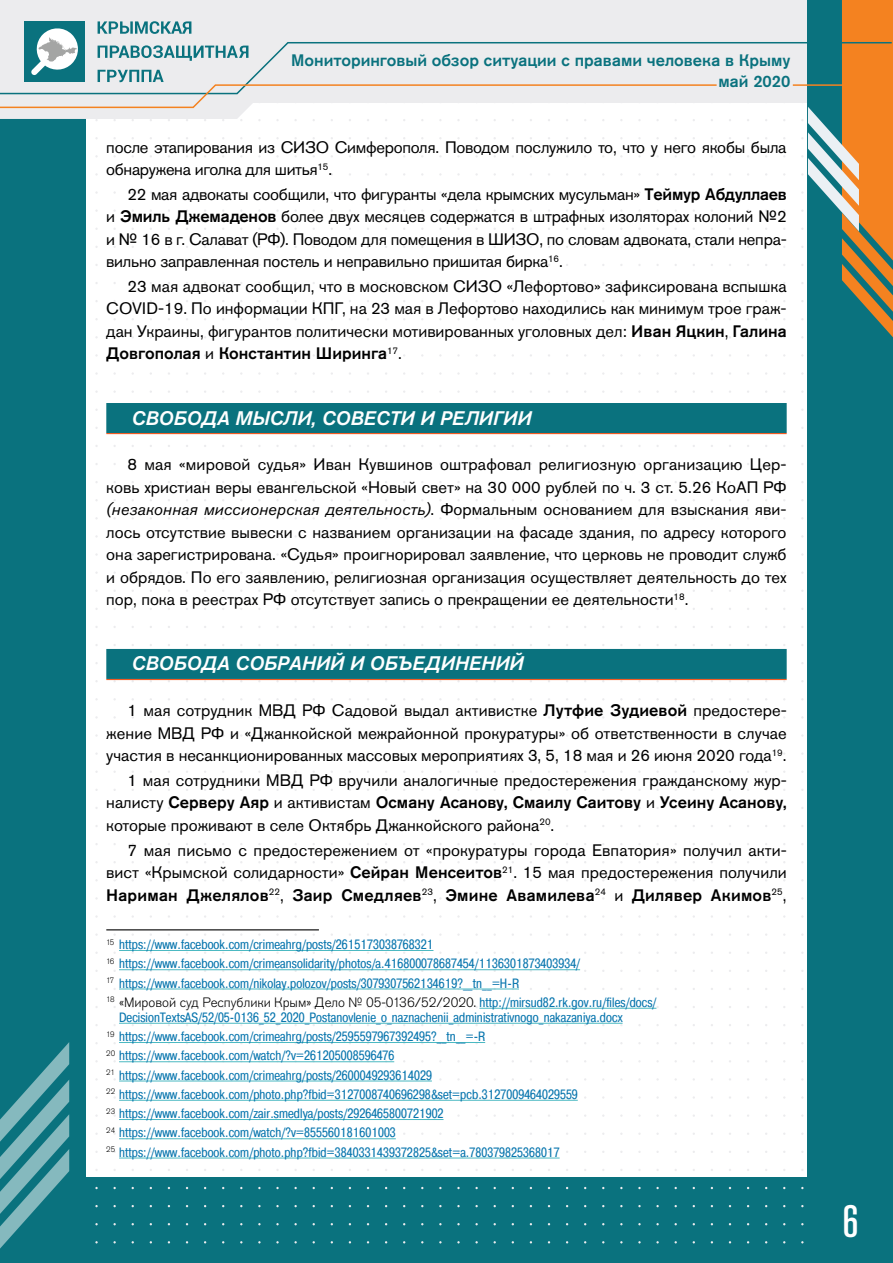
<style>
.page{position:relative;width:893px;height:1263px;background:#fff}
.page>*{position:absolute;margin:0;border:0;box-sizing:border-box;transform-origin:0 0}
.t1{font:500 condensed 45px "Akzidenz Grotesk Pro";color:#fff}
.t2{font:italic 500 19.5px "Akzidenz Grotesk Pro";letter-spacing:.01em;color:#fff}
.t3{font:16.5px/22.5px "Akzidenz Grotesk Pro";color:#000;text-align:justify}
.t4{font:500 16.5px/20.7px "Akzidenz Grotesk Pro";color:#0a727e;text-align:right}
.t5{font:13.5px/19.2px "Pragmatica Cond C";letter-spacing:.01em;color:#0976ae}
.t6{font:300 13.5px "Akzidenz Grotesk Pro";color:#000}
.s1{font-weight:500}
.s2{font-style:italic}
.s3{font-family:"Pragmatica Cond C";font-weight:400;color:#0976ae}
</style>
<div class="page">
<div style="left:0;top:1178px;width:893px;height:85px;background:#0a727e"></div>
<div style="left:0;top:0;width:85px;height:1263px;background:#0a727e"></div>
<svg style="left:0;top:0;width:808px;height:119px;fill:#ececee"></svg>
<div style="left:808px;top:0;width:85px;height:1263px;background:#0a727e"></div>
<svg style="left:842px;top:0;width:51px;height:338px"></svg>
<svg style="left:801px;top:101px;width:58px;height:130px"></svg>
<svg style="left:0;top:1042px;width:69px;height:206px"></svg>
<div style="left:24px;top:21px;width:61px;height:61px;background:#0a727e"></div>
<svg style="left:38px;top:28px;width:39px;height:13px"></svg>
<svg style="left:98px;top:21px;width:20px;height:13px"></svg>
<svg style="left:120px;top:21px;width:13px;height:13px"></svg>
<svg style="left:135px;top:21px;width:24px;height:13px"></svg>
<svg style="left:161px;top:21px;width:10px;height:13px"></svg>
<svg style="left:171px;top:21px;width:20px;height:13px"></svg>
<svg style="left:0;top:41px;width:893px;height:54px;background:#cdd3d0"></svg>
<svg style="left:0;top:83px;width:718px;height:26px"></svg>
<hr style="left:793px;top:84px;width:100px;height:2px;background:#f48220">
<div style="left:106px;top:403px;width:681px;height:30px;background:#0a727e"></div>
<hr style="left:106px;top:433px;width:681px;height:1px;background:#f15a22">
<div style="left:106px;top:649px;width:681px;height:30px;background:#0a727e"></div>
<hr style="left:106px;top:679px;width:681px;height:1px;background:#f15a22">
<hr style="left:106px;top:929px;width:213px;height:1px;background:#000">
<hr style="left:119px;top:950px;width:314px;height:1px;background:#4bb9c2">
<hr style="left:119px;top:969px;width:461px;height:1px;background:#4bb9c2">
<hr style="left:119px;top:989px;width:400px;height:1px;background:#4bb9c2">
<hr style="left:479px;top:1008px;width:177px;height:1px;background:#4bb9c2">
<hr style="left:119px;top:1023px;width:504px;height:1px;background:#4bb9c2">
<hr style="left:119px;top:1042px;width:366px;height:1px;background:#4bb9c2">
<hr style="left:119px;top:1061px;width:275px;height:1px;background:#4bb9c2">
<hr style="left:119px;top:1081px;width:313px;height:1px;background:#4bb9c2">
<hr style="left:119px;top:1100px;width:459px;height:1px;background:#4bb9c2">
<hr style="left:119px;top:1119px;width:325px;height:1px;background:#4bb9c2">
<hr style="left:119px;top:1138px;width:277px;height:1px;background:#4bb9c2">
<hr style="left:119px;top:1158px;width:441px;height:1px;background:#4bb9c2">
<p class="t4" style="left:291px;top:49px;width:501px">Мониторинговый обзор ситуации с правами человека в Крыму май 2020</p>
<p class="t3" style="left:106px;top:136px;width:682px">после этапирования из СИЗО Симферополя. Поводом послужило то, что у него якобы была обнаружена иголка для шитья<sup>15</sup>.</p>
<p class="t3" style="left:106px;top:183px;width:682px;text-indent:21px">22 мая адвокаты сообщили, что фигуранты «дела крымских мусульман» <span class="s1">Теймур Абдуллаев </span>и <span class="s1">Эмиль Джемаденов</span> более двух месяцев содержатся в штрафных изоляторах колоний №2 и № 16 в г. Салават (РФ). Поводом для помещения в ШИЗО, по словам адвоката, стали непра&shy;вильно заправленная постель и неправильно пришитая бирка<sup>16</sup>.</p>
<p class="t3" style="left:106px;top:275px;width:682px;text-indent:21px">23 мая адвокат сообщил, что в московском СИЗО «Лефортово» зафиксирована вспышка COVID-19. По информации КПГ, на 23 мая в Лефортово находились как минимум трое граж&shy;дан Украины, фигурантов политически мотивированных уголовных дел: <span class="s1">Иван Яцкин</span>, <span class="s1">Галина Довгополая</span> и <span class="s1">Константин Ширинга</span><sup>17</sup>.</p>
<p class="t2" style="left:132px;top:405px;width:401px">СВОБОДА МЫСЛИ, СОВЕСТИ И РЕЛИГИИ</p>
<p class="t3" style="left:106px;top:453px;width:682px;text-indent:21px">8 мая «мировой судья» Иван Кувшинов оштрафовал религиозную организацию Цер&shy;ковь христиан веры евангельской «Новый свет» на 30 000 рублей по ч. 3 ст. 5.26 КоАП РФ <span class="s2">(незаконная миссионерская деятельность)</span>. Формальным основанием для взыскания яви&shy;лось отсутствие вывески с названием организации на фасаде здания, по адресу которого она зарегистрирована. «Судья» проигнорировал заявление, что церковь не проводит служб и обрядов. По его заявлению, религиозная организация осуществляет деятельность до тех пор, пока в реестрах РФ отсутствует запись о прекращении ее деятельности<sup>18</sup>.</p>
<p class="t2" style="left:132px;top:651px;width:393px">СВОБОДА СОБРАНИЙ И ОБЪЕДИНЕНИЙ</p>
<p class="t3" style="left:106px;top:699px;width:682px;text-indent:21px">1 мая сотрудник МВД РФ Садовой выдал активистке <span class="s1">Лутфие Зудиевой</span> предостере&shy;жение МВД РФ и «Джанкойской межрайонной прокуратуры» об ответственности в случае участия в несанкционированных массовых мероприятиях 3, 5, 18 мая и 26 июня 2020 года<sup>19</sup>.</p>
<p class="t3" style="left:106px;top:769px;width:682px;text-indent:21px">1 мая сотрудники МВД РФ вручили аналогичные предостережения гражданскому жур&shy;налисту <span class="s1">Серверу Аяр</span> и активистам <span class="s1">Осману Асанову, Смаилу Саитову</span> и <span class="s1">Усеину Асанову, </span>которые проживают в селе Октябрь Джанкойского района<sup>20</sup>.</p>
<p class="t3" style="left:106px;top:838px;width:682px;text-indent:21px">7 мая письмо с предостережением от «прокуратуры города Евпатория» получил акти&shy;вист «Крымской солидарности» <span class="s1">Сейран Менсеитов</span><sup>21</sup>. 15 мая предостережения получили <span class="s1">Нариман Джелялов</span><sup>22</sup>, <span class="s1">Заир Смедляев</span><sup>23</sup>, <span class="s1">Эмине Авамилева</span><sup>24</sup> и <span class="s1">Дилявер Акимов</span><sup>25</sup>,</p>
<p class="t5" style="left:106px;top:935px;width:475px"><sup>15</sup> https://www.facebook.com/crimeahrg/posts/2615173038768321<br><sup>16</sup> https://www.facebook.com/crimeansolidarity/photos/a.416800078687454/1136301873403934/<br><sup>17</sup> https://www.facebook.com/nikolay.polozov/posts/3079307562134619?__tn__=H-R</p>
<p class="t6" style="left:106px;top:993px;width:552px"><sup>18</sup> «Мировой суд Республики Крым» Дело № 05-0136/52/2020. <span class="s3">http://mirsud82.rk.gov.ru/files/docs/</span></p>
<p class="t5" style="left:106px;top:1008px;width:518px;text-indent:13px">DecisionTextsAS/52/05-0136_52_2020_Postanovlenie_o_naznachenii_administrativnogo_nakazaniya.docx <sup>19</sup> https://www.facebook.com/crimeahrg/posts/2595597967392495?__tn__=-R<br><sup>20</sup> https://www.facebook.com/watch/?v=261205008596476<br><sup>21</sup> https://www.facebook.com/crimeahrg/posts/2600049293614029<br><sup>22</sup> https://www.facebook.com/photo.php?fbid=3127008740696298&amp;set=pcb.3127009464029559<br><sup>23</sup> https://www.facebook.com/zair.smedlya/posts/2926465800721902<br><sup>24</sup> https://www.facebook.com/watch/?v=855560181601003<br><sup>25</sup> https://www.facebook.com/photo.php?fbid=3840331439372825&amp;set=a.780379825368017</p>
<h1 class="t1" style="left:842px;top:1192px;width:17px">6</h1>
</div>
